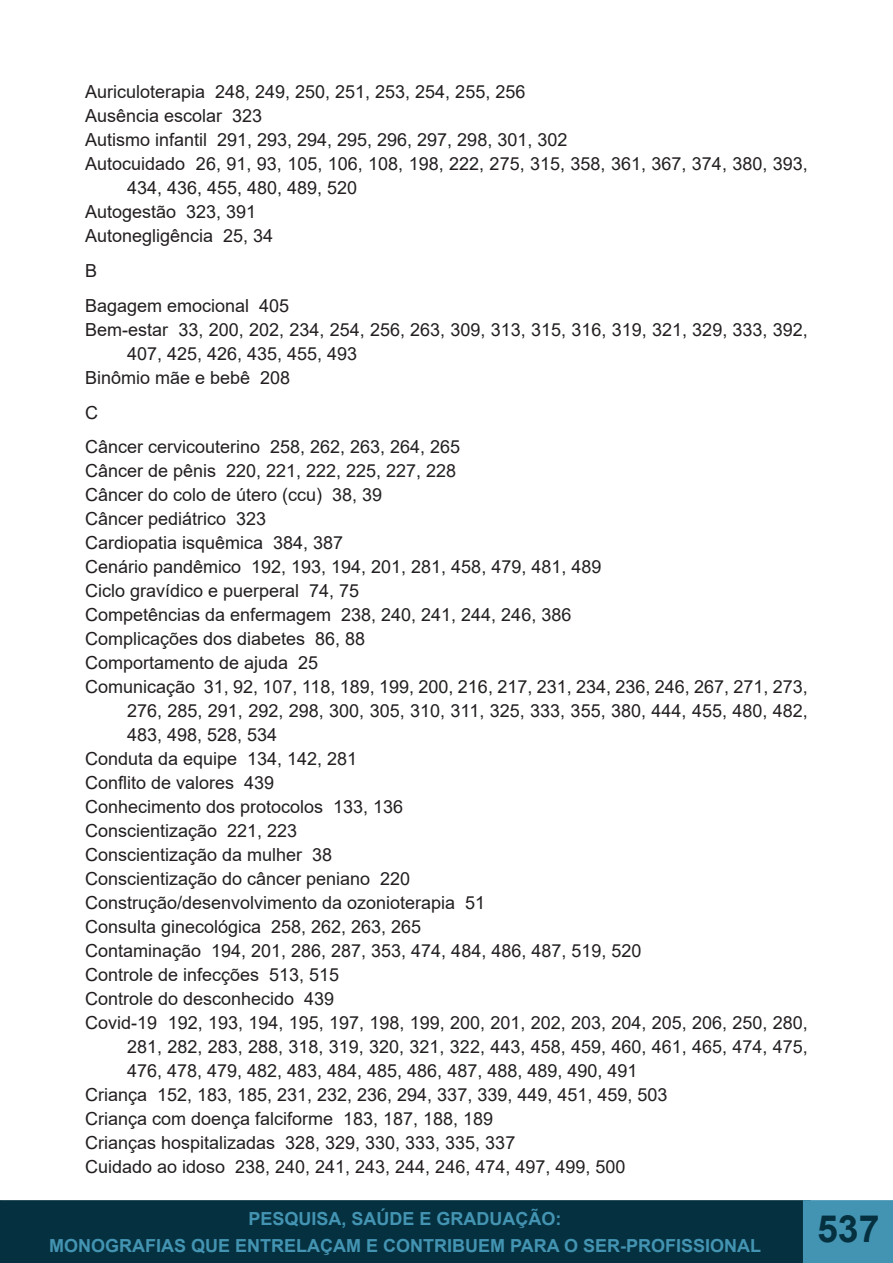
<style>
.page{position:relative;width:893px;height:1263px;background:#fff}
.page>*{position:absolute;margin:0;border:0;box-sizing:border-box;transform-origin:0 0}
.t1{font:700 37.5px "Arial";color:#05303f}
.t2{font:18px/24px "Arial";color:#231f20}
.t3{font:700 18px/27px "Arial";color:#4394b2;text-align:center}
</style>
<div class="page">
<div style="left:0;top:1201px;width:810px;height:61px;background:#05303f"></div>
<div style="left:0;top:1200px;width:811px;height:63px;border:2px solid #05303f"></div>
<div style="left:803px;top:1200px;width:90px;height:63px;background:#4394b2;border:2px solid #4394b2"></div>
<div style="left:812px;top:1214px;width:72px;height:48px;background:#4394b2"></div>
<p class="t2" style="left:85px;top:80px;width:442px">Auriculoterapia 248, 249, 250, 251, 253, 254, 255, 256</p>
<p class="t2" style="left:85px;top:104px;width:179px">Ausência escolar 323</p>
<p class="t2" style="left:85px;top:128px;width:484px">Autismo infantil 291, 293, 294, 295, 296, 297, 298, 301, 302</p>
<p class="t2" style="left:127px;top:152px;width:682px;text-indent:-42px">Autocuidado 26, 91, 93, 105, 106, 108, 198, 222, 275, 315, 358, 361, 367, 374, 380, 393,<br>434, 436, 455, 480, 489, 520</p>
<p class="t2" style="left:85px;top:200px;width:173px">Autogestão 323, 391</p>
<p class="t2" style="left:85px;top:224px;width:190px">Autonegligência 25, 34</p>
<p class="t2" style="left:85px;top:259px;width:14px">B</p>
<p class="t2" style="left:85px;top:293px;width:206px">Bagagem emocional 405</p>
<p class="t2" style="left:127px;top:317px;width:682px;text-indent:-42px">Bem-estar 33, 200, 202, 234, 254, 256, 263, 309, 313, 315, 316, 319, 321, 329, 333, 392,<br>407, 425, 426, 435, 455, 493</p>
<p class="t2" style="left:85px;top:365px;width:207px">Binômio mãe e bebê 208</p>
<p class="t2" style="left:85px;top:400px;width:14px">C</p>
<p class="t2" style="left:85px;top:435px;width:377px">Câncer cervicouterino 258, 262, 263, 264, 265</p>
<p class="t2" style="left:85px;top:459px;width:373px">Câncer de pênis 220, 221, 222, 225, 227, 228</p>
<p class="t2" style="left:85px;top:483px;width:299px">Câncer do colo de útero (ccu) 38, 39</p>
<p class="t2" style="left:85px;top:507px;width:183px">Câncer pediátrico 323</p>
<p class="t2" style="left:85px;top:531px;width:260px">Cardiopatia isquêmica 384, 387</p>
<p class="t2" style="left:85px;top:555px;width:518px">Cenário pandêmico 192, 193, 194, 201, 281, 458, 479, 481, 489</p>
<p class="t2" style="left:85px;top:579px;width:276px">Ciclo gravídico e puerperal 74, 75</p>
<p class="t2" style="left:85px;top:603px;width:488px">Competências da enfermagem 238, 240, 241, 244, 246, 386</p>
<p class="t2" style="left:85px;top:627px;width:282px">Complicações dos diabetes 86, 88</p>
<p class="t2" style="left:85px;top:651px;width:235px">Comportamento de ajuda 25</p>
<p class="t2" style="left:127px;top:675px;width:682px;text-align:justify;text-indent:-42px">Comunicação 31, 92, 107, 118, 189, 199, 200, 216, 217, 231, 234, 236, 246, 267, 271, 273, 276, 285, 291, 292, 298, 300, 305, 310, 311, 325, 333, 355, 380, 444, 455, 480, 482, 483, 498, 528, 534</p>
<p class="t2" style="left:85px;top:747px;width:274px">Conduta da equipe 134, 142, 281</p>
<p class="t2" style="left:85px;top:771px;width:191px">Conflito de valores 439</p>
<p class="t2" style="left:85px;top:795px;width:320px">Conhecimento dos protocolos 133, 136</p>
<p class="t2" style="left:85px;top:819px;width:214px">Conscientização 221, 223</p>
<p class="t2" style="left:85px;top:843px;width:249px">Conscientização da mulher 38</p>
<p class="t2" style="left:85px;top:867px;width:327px">Conscientização do câncer peniano 220</p>
<p class="t2" style="left:85px;top:891px;width:402px">Construção/desenvolvimento da ozonioterapia 51</p>
<p class="t2" style="left:85px;top:915px;width:338px">Consulta ginecológica 258, 262, 263, 265</p>
<p class="t2" style="left:85px;top:939px;width:558px">Contaminação 194, 201, 286, 287, 353, 474, 484, 486, 487, 519, 520</p>
<p class="t2" style="left:85px;top:963px;width:256px">Controle de infecções 513, 515</p>
<p class="t2" style="left:85px;top:987px;width:251px">Controle do desconhecido 439</p>
<p class="t2" style="left:127px;top:1011px;width:682px;text-align:justify;text-indent:-42px">Covid-19 192, 193, 194, 195, 197, 198, 199, 200, 201, 202, 203, 204, 205, 206, 250, 280, 281, 282, 283, 288, 318, 319, 320, 321, 322, 443, 458, 459, 460, 461, 465, 474, 475, 476, 478, 479, 482, 483, 484, 485, 486, 487, 488, 489, 490, 491</p>
<p class="t2" style="left:85px;top:1083px;width:584px">Criança 152, 183, 185, 231, 232, 236, 294, 337, 339, 449, 451, 459, 503</p>
<p class="t2" style="left:85px;top:1107px;width:410px">Criança com doença falciforme 183, 187, 188, 189</p>
<p class="t2" style="left:85px;top:1131px;width:432px">Crianças hospitalizadas 328, 329, 330, 333, 335, 337</p>
<p class="t2" style="left:85px;top:1155px;width:542px">Cuidado ao idoso 238, 240, 241, 243, 244, 246, 474, 497, 499, 500</p>
<p class="t3" style="left:49px;top:1205px;width:714px">PESQUISA, SAÚDE E GRADUAÇÃO:<br>MONOGRAFIAS QUE ENTRELAÇAM E CONTRIBUEM PARA O SER-PROFISSIONAL</p>
<h1 class="t1" style="left:817px;top:1202px;width:64px">537</h1>
</div>
